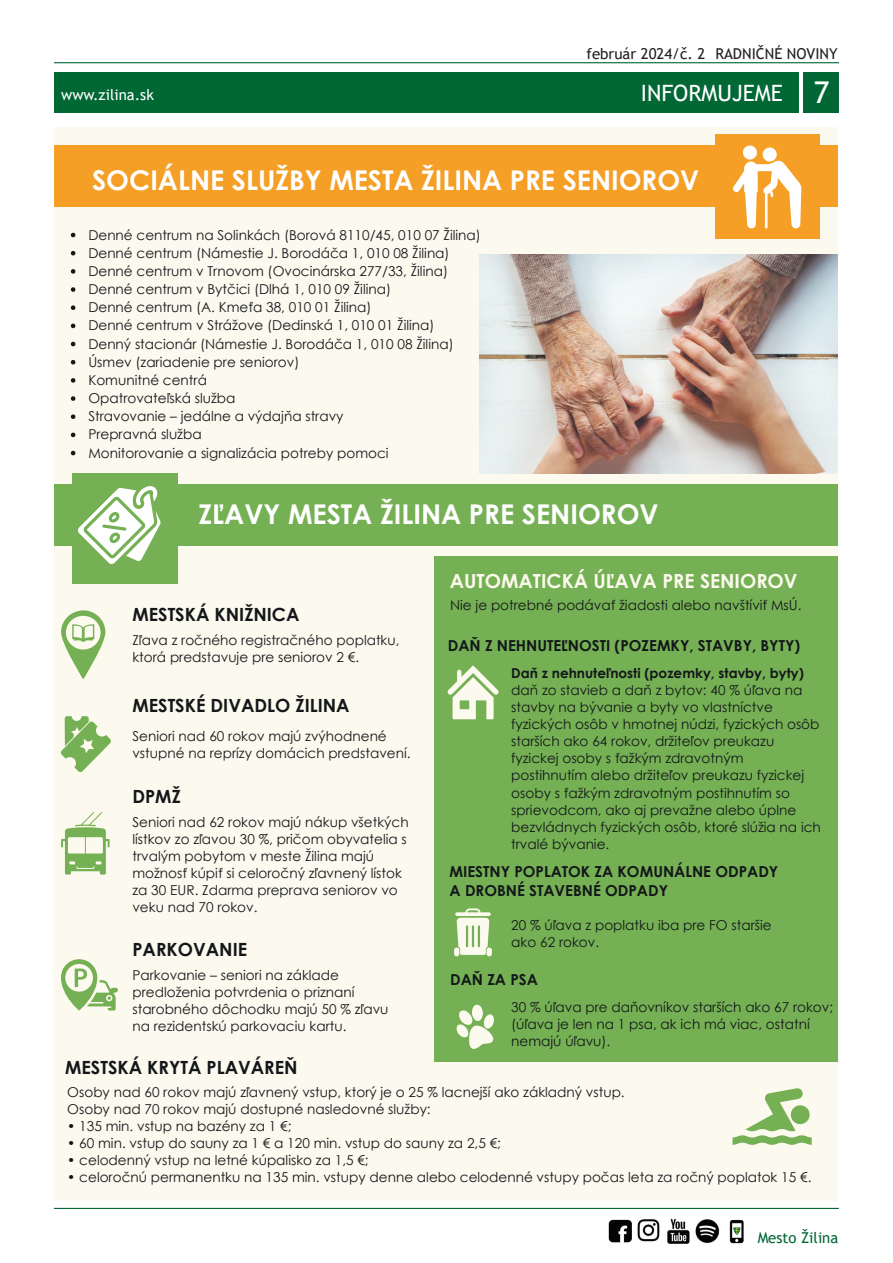
<style>
.page{position:relative;width:893px;height:1263px;background:#fff}
.page>*{position:absolute;margin:0;border:0;box-sizing:border-box;transform-origin:0 0}
.t1{font:30px "Trebuchet MS";color:#fff}
.t2{font:700 27.3px "Century Gothic";color:#fff}
.t3{font:700 27.15px "Century Gothic";color:#fff}
.t4{font:22.5px "Trebuchet MS";color:#fff}
.t5{font:700 19.5px "Century Gothic";color:#fcf9ee}
.t6{font:700 18.15px "Century Gothic";color:#14171a}
.t7{font:700 15.15px/19.4px "Century Gothic";color:#14171a}
.t8{font:15px "Trebuchet MS";color:#231f20}
.t9{font:15px "Trebuchet MS";color:#fff}
.t10{font:15px "Trebuchet MS";color:#006735}
.t11{font:13.65px/17.1px "Century Gothic";color:#14171a}
.t12{font:700 13.65px "Century Gothic";color:#14171a}
</style>
<div class="page">
<div style="left:54px;top:72px;width:744px;height:41px;background:#006735"></div>
<hr style="left:54px;top:62px;width:785px;height:1px;background:#006735">
<div style="left:803px;top:72px;width:36px;height:41px;background:#006735"></div>
<hr style="left:54px;top:1208px;width:785px;height:1px;background:#006735">
<img style="left:608px;top:1218px;width:136px;height:26px">
<div style="left:54px;top:127px;width:783px;height:1073px;background:#fcf9ee"></div>
<div style="left:54px;top:146px;width:783px;height:61px;background:#f59f26"></div>
<img style="left:479px;top:255px;width:358px;height:219px">
<div style="left:715px;top:134px;width:104px;height:105px;background:#f59f26"></div>
<div style="left:54px;top:484px;width:783px;height:61px;background:#75b154"></div>
<div style="left:72px;top:473px;width:105px;height:110px;background:#75b154"></div>
<svg style="left:61px;top:959px;width:57px;height:51px"></svg>
<div style="left:434px;top:556px;width:403px;height:505px;background:#75b154"></div>
<svg style="left:447px;top:665px;width:52px;height:54px"></svg>
<svg style="left:457px;top:1004px;width:37px;height:45px"></svg>
<svg style="left:455px;top:908px;width:36px;height:48px"></svg>
<svg style="left:61px;top:812px;width:49px;height:62px"></svg>
<svg style="left:732px;top:1088px;width:80px;height:57px"></svg>
<svg style="left:61px;top:716px;width:50px;height:56px"></svg>
<svg style="left:61px;top:610px;width:44px;height:69px"></svg>
<svg style="left:733px;top:145px;width:69px;height:84px"></svg>
<svg style="left:78px;top:486px;width:83px;height:78px"></svg>
<svg style="left:71px;top:233px;width:4px;height:4px"></svg>
<svg style="left:71px;top:251px;width:4px;height:4px"></svg>
<svg style="left:71px;top:269px;width:4px;height:5px"></svg>
<svg style="left:71px;top:287px;width:4px;height:5px"></svg>
<svg style="left:71px;top:305px;width:4px;height:5px"></svg>
<svg style="left:71px;top:324px;width:4px;height:4px"></svg>
<svg style="left:71px;top:342px;width:4px;height:4px"></svg>
<svg style="left:71px;top:360px;width:4px;height:4px"></svg>
<svg style="left:71px;top:378px;width:4px;height:5px"></svg>
<svg style="left:71px;top:396px;width:4px;height:5px"></svg>
<svg style="left:71px;top:414px;width:4px;height:5px"></svg>
<svg style="left:71px;top:433px;width:4px;height:4px"></svg>
<svg style="left:71px;top:451px;width:4px;height:4px"></svg>
<p class="t8" style="left:586px;top:44px;width:253px">február 2024/č. 2 RADNIČNÉ NOVINY</p>
<p class="t9" style="left:61px;top:85px;width:94px">www.zilina.sk</p>
<h1 class="t1" style="left:814px;top:73px;width:17px">7</h1>
<h3 class="t4" style="left:641px;top:79px;width:144px">INFORMUJEME</h3>
<h3 class="t3" style="left:92px;top:160px;width:609px">SOCIÁLNE SLUŽBY MESTA ŽILINA PRE SENIOROV</h3>
<p class="t11" style="left:88px;top:225px;width:394px;line-height:18.1px">Denné centrum na Solinkách (Borová 8110/45, 010 07 Žilina)<br>Denné centrum (Námestie J. Borodáča 1, 010 08 Žilina)<br>Denné centrum v Trnovom (Ovocinárska 277/33, Žilina)<br>Denné centrum v Bytčici (Dlhá 1, 010 09 Žilina)<br>Denné centrum (A. Kmeťa 38, 010 01 Žilina)<br>Denné centrum v Strážove (Dedinská 1, 010 01 Žilina)<br>Denný stacionár (Námestie J. Borodáča 1, 010 08 Žilina)<br>Úsmev (zariadenie pre seniorov)<br>Komunitné centrá<br>Opatrovateľská služba<br>Stravovanie – jedálne a výdajňa stravy<br>Prepravná služba<br>Monitorovanie a signalizácia potreby pomoci</p>
<h2 class="t2" style="left:199px;top:494px;width:462px">ZĽAVY MESTA ŽILINA PRE SENIOROV</h2>
<h3 class="t6" style="left:132px;top:600px;width:169px">MESTSKÁ KNIŽNICA</h3>
<p class="t11" style="left:132px;top:631px;width:269px">Zľava z ročného registračného poplatku, ktorá predstavuje pre seniorov 2 €.</p>
<h3 class="t6" style="left:132px;top:692px;width:219px">MESTSKÉ DIVADLO ŽILINA</h3>
<p class="t11" style="left:132px;top:727px;width:280px">Seniori nad 60 rokov majú zvýhodnené vstupné na reprízy domácich predstavení.</p>
<h3 class="t6" style="left:132px;top:782px;width:50px">DPMŽ</h3>
<p class="t11" style="left:132px;top:813px;width:278px">Seniori nad 62 rokov majú nákup všetkých lístkov zo zľavou 30 %, pričom obyvatelia s trvalým pobytom v meste Žilina majú možnosť kúpiť si celoročný zľavnený lístok za 30 EUR. Zdarma preprava seniorov vo veku nad 70 rokov.</p>
<h3 class="t6" style="left:132px;top:935px;width:116px">PARKOVANIE</h3>
<p class="t11" style="left:132px;top:966px;width:258px">Parkovanie – seniori na základe predloženia potvrdenia o priznaní starobného dôchodku majú 50 % zľavu na rezidentskú parkovaciu kartu.</p>
<h3 class="t5" style="left:450px;top:566px;width:349px">AUTOMATICKÁ ÚĽAVA PRE SENIOROV</h3>
<p class="t11" style="left:450px;top:597px;width:353px">Nie je potrebné podávať žiadosti alebo navštíviť MsÚ.</p>
<p class="t7" style="left:448px;top:635px;width:354px">DAŇ Z NEHNUTEĽNOSTI (POZEMKY, STAVBY, BYTY)</p>
<p class="t12" style="left:511px;top:663px;width:294px">Daň z nehnuteľnosti (pozemky, stavby, byty)</p>
<p class="t11" style="left:511px;top:682px;width:311px">daň zo stavieb a daň z bytov: 40 % úľava na stavby na bývanie a byty vo vlastníctve fyzických osôb v hmotnej núdzi, fyzických osôb starších ako 64 rokov, držiteľov preukazu fyzickej osoby s ťažkým zdravotným postihnutím alebo držiteľov preukazu fyzickej osoby s ťažkým zdravotným postihnutím so sprievodcom, ako aj prevažne alebo úplne bezvládnych fyzických osôb, ktoré slúžia na ich trvalé bývanie.</p>
<p class="t7" style="left:450px;top:861px;width:330px">MIESTNY POPLATOK ZA KOMUNÁLNE ODPADY<br>A DROBNÉ STAVEBNÉ ODPADY</p>
<p class="t11" style="left:511px;top:916px;width:262px">20 % úľava z poplatku iba pre FO staršie ako 62 rokov.</p>
<p class="t7" style="left:450px;top:969px;width:89px">DAŇ ZA PSA</p>
<p class="t11" style="left:511px;top:998px;width:323px">30 % úľava pre daňovníkov starších ako 67 rokov; (úľava je len na 1 psa, ak ich má viac, ostatní nemajú úľavu).</p>
<h3 class="t6" style="left:65px;top:1054px;width:234px">MESTSKÁ KRYTÁ PLAVÁREŇ</h3>
<p class="t11" style="left:67px;top:1083px;width:559px">Osoby nad 60 rokov majú zľavnený vstup, ktorý je o 25 % lacnejší ako základný vstup.<br>Osoby nad 70 rokov majú dostupné nasledovné služby:</p>
<p class="t11" style="left:67px;top:1117px;width:226px">• 135 min. vstup na bazény za 1 €;</p>
<p class="t11" style="left:67px;top:1134px;width:435px">• 60 min. vstup do sauny za 1 € a 120 min. vstup do sauny za 2,5 €;</p>
<p class="t11" style="left:67px;top:1151px;width:303px">• celodenný vstup na letné kúpalisko za 1,5 €;</p>
<p class="t11" style="left:67px;top:1168px;width:746px">• celoročnú permanentku na 135 min. vstupy denne alebo celodenné vstupy počas leta za ročný poplatok 15 €.</p>
<p class="t10" style="left:758px;top:1228px;width:82px">Mesto Žilina</p>
</div>
